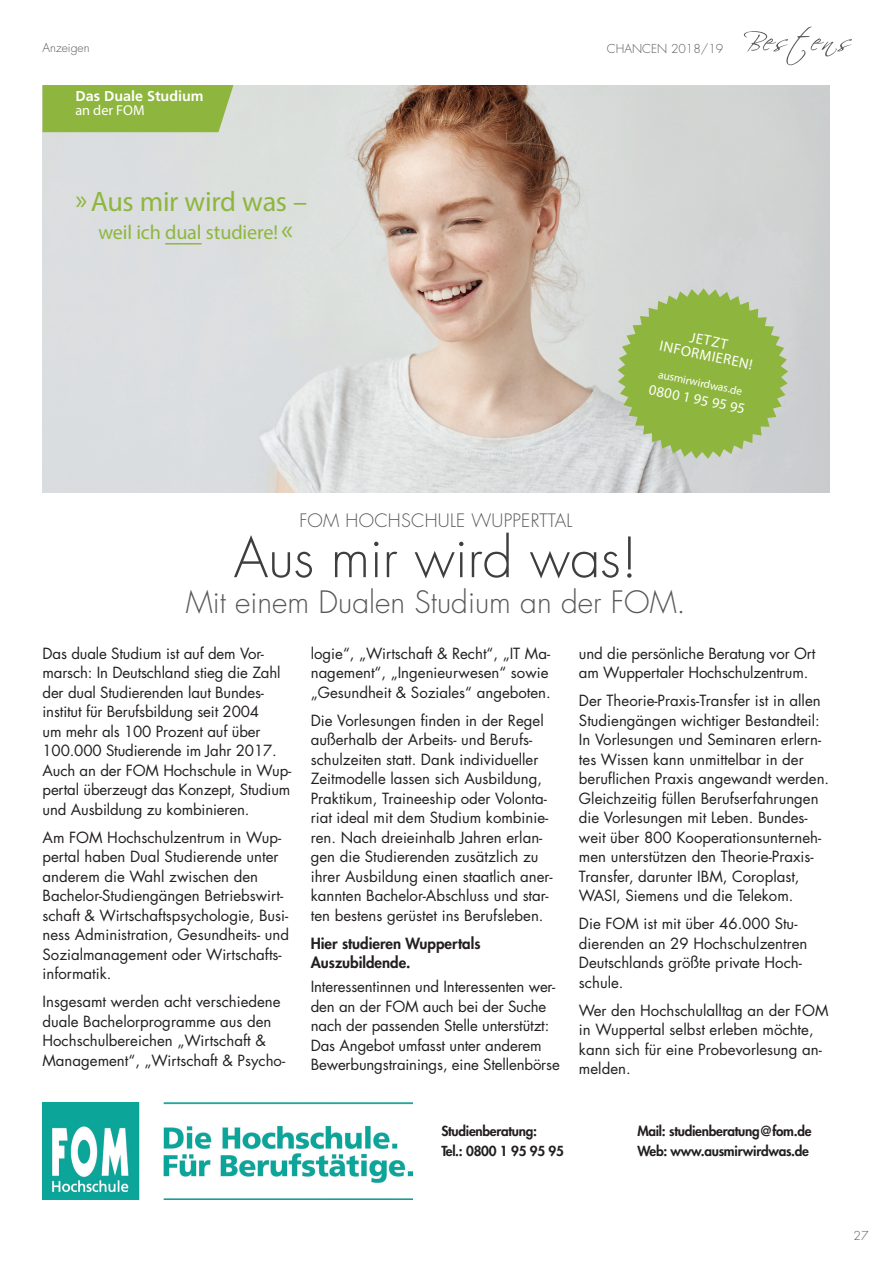
<style>
.page{position:relative;width:893px;height:1263px;background:#fff}
.page>*{position:absolute;margin:0;border:0;box-sizing:border-box;transform-origin:0 0}
.t1{font:300 54px "Futura Std";color:#3e3e3f}
.t2{font:300 30px "Futura Std";color:#57585a}
.t3{font:28.2px "Myriad Pro";letter-spacing:-.015em;color:#8eb63e}
.t4{font:20.25px "Myriad Pro";letter-spacing:-.01em;color:#8eb63e}
.t5{font:300 18px "Futura Std";letter-spacing:.015em;color:#57585a}
.t6{font:15px/19.5px "Futura Std";color:#231f20}
.t7{font:800 15px/19.5px "Futura Std";color:#231f20}
.t8{font:14.7px/14.7px "Myriad Pro";color:#fff;text-align:center}
.t9{font:700 14.4px "Frutiger LT Std";color:#fff}
.t10{font:14.4px "Myriad Pro";color:#fff}
.t11{font:800 13.5px/19.5px "Futura Std";letter-spacing:-.02em;color:#231f20}
.t12{font:300 12px "Futura Std";color:#57585a}
.t13{font:11.4px "Myriad Pro";color:#fff}
.s1{font-size:28.2px}
</style>
<div class="page">
<svg style="left:744px;top:27px;width:108px;height:38px"></svg>
<img style="left:43px;top:85px;width:786px;height:408px">
<hr style="left:165px;top:243px;width:37px;height:1px;background:#8eb63e">
<div style="left:43px;top:85px;width:190px;height:47px;background:#8eb63e"></div>
<svg style="left:618px;top:288px;width:170px;height:171px;background:#a0be67"></svg>
<img style="left:43px;top:1102px;width:369px;height:97px">
<p class="t12" style="left:43px;top:41px;width:49px">Anzeigen</p>
<p class="t9" style="left:75px;top:88px;width:130px">Das Duale Studium</p>
<p class="t10" style="left:75px;top:102px;width:71px">an der FOM</p>
<h3 class="t3" style="left:75px;top:184px;width:233px">»Aus mir wird was –</h3>
<h3 class="t4" style="left:98px;top:220px;width:196px">weil ich dual studiere! <span class="s1">«</span></h3>
<p class="t12" style="left:607px;top:41px;width:118px">CHANCEN 2018/19</p>
<p class="t8" style="left:664px;top:324px;width:96px;rotate:11deg">JETZT<br>INFORMIEREN!</p>
<p class="t13" style="left:660px;top:367px;width:87px;rotate:12deg">ausmirwirdwas.de</p>
<p class="t8" style="left:650px;top:382px;width:99px;rotate:11deg">0800 1 95 95 95</p>
<p class="t5" style="left:299px;top:510px;width:274px">FOM HOCHSCHULE WUPPERTTAL</p>
<h1 class="t1" style="left:234px;top:525px;width:406px">Aus mir wird was!</h1>
<h2 class="t2" style="left:186px;top:584px;width:502px">Mit einem Dualen Studium an der FOM.</h2>
<p class="t6" style="left:43px;top:644px;width:250px">Das duale Studium ist auf dem Vor&shy;marsch: In Deutschland stieg die Zahl der dual Studierenden laut Bundes&shy;institut für Berufsbildung seit 2004<br>um mehr als 100 Prozent auf über 100.000 Studierende im Jahr 2017.<br>Auch an der FOM Hochschule in Wup&shy;pertal überzeugt das Konzept, Studium und Ausbildung zu kombinieren.</p>
<p class="t6" style="left:43px;top:828px;width:248px">Am FOM Hochschulzentrum in Wup&shy;pertal haben Dual Studierende unter anderem die Wahl zwischen den Bachelor-Studiengängen Betriebswirt&shy;schaft &amp; Wirtschaftspsychologie, Busi&shy;ness Administration, Gesundheits- und Sozialmanagement oder Wirtschafts&shy;informatik.</p>
<p class="t6" style="left:43px;top:992px;width:244px">Insgesamt werden acht verschiedene duale Bachelorprogramme aus den Hochschulbereichen „Wirtschaft &amp; Management“, „Wirtschaft &amp; Psycho-</p>
<p class="t6" style="left:311px;top:644px;width:242px">logie“, „Wirtschaft &amp; Recht“, „IT Ma&shy;nagement“, „Ingenieurwesen“ sowie „Gesundheit &amp; Soziales“ angeboten.</p>
<p class="t6" style="left:311px;top:711px;width:243px">Die Vorlesungen finden in der Regel außerhalb der Arbeits- und Berufs&shy;schulzeiten statt. Dank individueller Zeitmodelle lassen sich Ausbildung, Praktikum, Traineeship oder Volonta&shy;riat ideal mit dem Studium kombinie&shy;ren. Nach dreieinhalb Jahren erlan&shy;gen die Studierenden zusätzlich zu ihrer Ausbildung einen staatlich aner&shy;kannten Bachelor-Abschluss und star&shy;ten bestens gerüstet ins Berufsleben.</p>
<p class="t7" style="left:311px;top:933px;width:171px">Hier studieren Wuppertals<br>Auszubildende.</p>
<p class="t6" style="left:311px;top:977px;width:251px">Interessentinnen und Interessenten wer&shy;den an der FOM auch bei der Suche nach der passenden Stelle unterstützt:<br>Das Angebot umfasst unter anderem Bewerbungstrainings, eine Stellenbörse</p>
<p class="t6" style="left:579px;top:644px;width:238px">und die persönliche Beratung vor Ort am Wuppertaler Hochschulzentrum.</p>
<p class="t6" style="left:579px;top:691px;width:252px">Der Theorie-Praxis-Transfer ist in allen Studiengängen wichtiger Bestandteil:<br>In Vorlesungen und Seminaren erlern&shy;tes Wissen kann unmittelbar in der beruflichen Praxis angewandt werden.<br>Gleichzeitig füllen Berufserfahrungen die Vorlesungen mit Leben. Bundes&shy;weit über 800 Kooperationsunterneh&shy;men unterstützen den Theorie-Praxis-Transfer, darunter IBM, Coroplast, WASI, Siemens und die Telekom.</p>
<p class="t6" style="left:579px;top:914px;width:230px">Die FOM ist mit über 46.000 Stu&shy;dierenden an 29 Hochschulzentren<br>Deutschlands größte private Hoch&shy;schule.</p>
<p class="t6" style="left:579px;top:1001px;width:251px">Wer den Hochschulalltag an der FOM in Wuppertal selbst erleben möchte, kann sich für eine Probevorlesung an&shy;melden.</p>
<p class="t11" style="left:441px;top:1121px;width:124px">Studienberatung:<br>Tel.: 0800 1 95 95 95</p>
<p class="t11" style="left:637px;top:1121px;width:176px">Mail: studienberatung@fom.de<br>Web: www.ausmirwirdwas.de</p>
<p class="t12" style="left:854px;top:1228px;width:16px">27</p>
</div>
